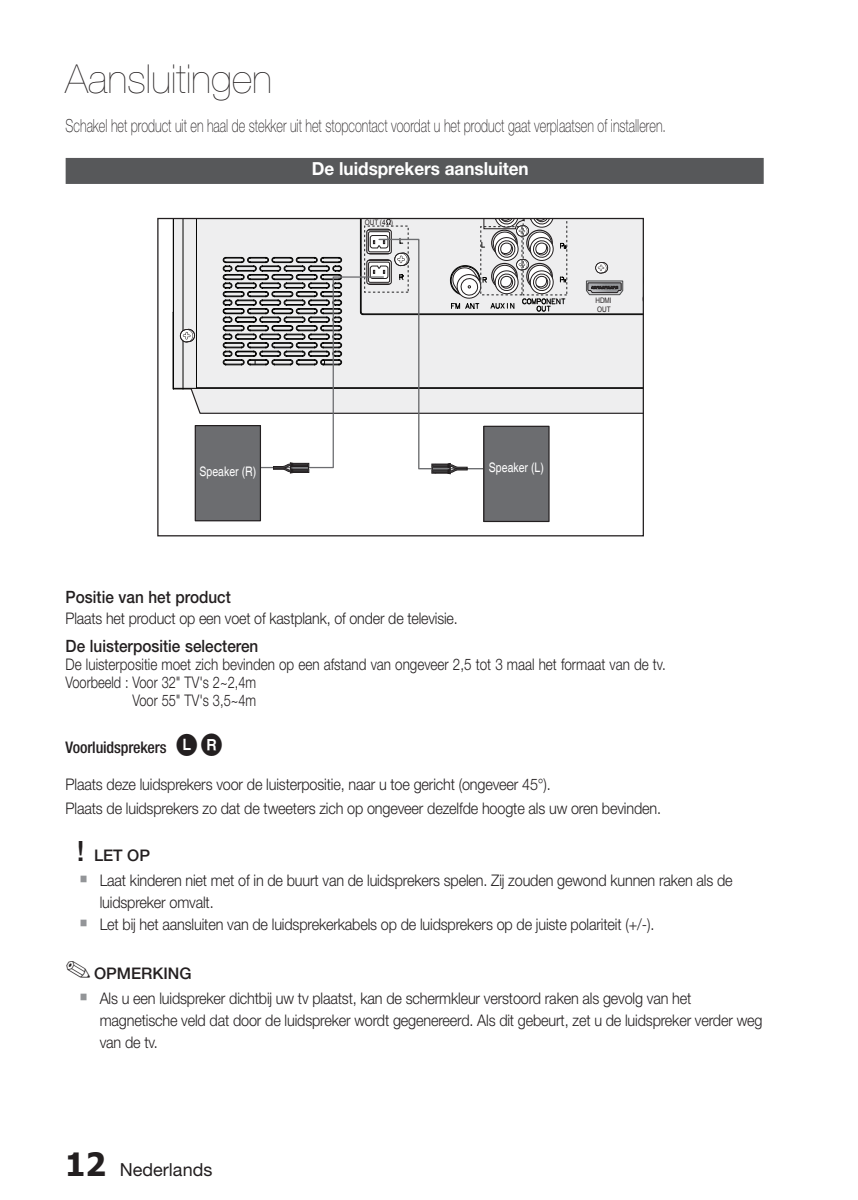
<style>
.page{position:relative;width:858px;height:1200px;background:#fff}
.page>*{position:absolute;margin:0;border:0;box-sizing:border-box;transform-origin:0 0}
._1_장제목{font:40px "Helvetica Neue Ultra Light si";color:#231f20}
._1_장제목_밑_본문{font:18px "Helvetica Neue Thin si";color:#231f20;scale:.7 1}
.Title_1_Line{font:18px "Helvetica Neue Bold si";color:#fff;scale:.95 1}
.t1{font:18px "Helvetica Neue Roman si";color:#231f20}
.t2{font:17px "Helvetica Neue Medium si";color:#231f20;scale:.9 1}
.참고-내용{font:16px/22px "Helvetica Neue Light si";letter-spacing:-.01em;color:#231f20;scale:.9 1}
.본문{font:16px "Helvetica Neue Light si";letter-spacing:-.01em;color:#231f20;scale:.9 1}
.참고-내용-2{font:16px "Helvetica Neue Light si";letter-spacing:-.01em;color:#231f20;scale:.84 1}
.본문-2{font:16px "Helvetica Neue Light si";letter-spacing:-.01em;color:#231f20;scale:.89 1}
.참고-내용-3{font:16px "Helvetica Neue Light si";letter-spacing:-.01em;color:#231f20;scale:.8 1}
.t3{font:16px "Helvetica Neue Medium Cond si";letter-spacing:-.01em;color:#231f20}
.Note_0{font:16px "Helvetica Neue Medium si";color:#231f20}
.CAUTION_0{font:16px "Helvetica Neue Medium si";color:#231f20}
.t4{font:13.2px "Helvetica";color:#fff;scale:.8 1}
.t5{font:7.6px/9px "Arial";color:#231f20;scale:.85 1}
.s1{font-family:"SI0000 Normal";font-size:24px}
.s2{font-size:28px}
.s3{font-family:"SI Icon HR755";font-size:20px;color:#939598}
.s4{font-family:"Tahoma";font-weight:700;font-size:32px}
</style>
<div class="page">
<div style="left:66px;top:158px;width:697px;height:26px;background:#57585a"></div>
<div style="left:195px;top:425px;width:65px;height:95px;background:#6c6d70"></div>
<div style="left:194px;top:425px;width:67px;height:96px;border:1px solid #231f20"></div>
<div style="left:483px;top:426px;width:65px;height:95px;background:#6c6d70"></div>
<div style="left:483px;top:425px;width:66px;height:97px;border:1px solid #231f20"></div>
<svg style="left:173px;top:220px;width:468px;height:254px"></svg>
<div style="left:157px;top:218px;width:486px;height:318px;border:1px solid #231f20"></div>
<p class="_1_장제목" style="left:65px;top:56px;width:208px">Aansluitingen</p>
<p class="_1_장제목_밑_본문" style="left:66px;top:116px;width:858px">Schakel het product uit en haal de stekker uit het stopcontact voordat u het product gaat verplaatsen of installeren.</p>
<p class="Title_1_Line" style="left:312px;top:158px;width:229px">De luidsprekers aansluiten</p>
<p class="t5" style="left:364px;top:218px;width:35px">OUT (4 )</p>
<p class="t5" style="left:595px;top:296px;width:21px">HDMI<br>OUT</p>
<p class="t4" style="left:199px;top:464px;width:72px">Speaker (R)</p>
<p class="t4" style="left:488px;top:460px;width:70px">Speaker (L)</p>
<p class="t2" style="left:66px;top:586px;width:185px">Positie van het product</p>
<p class="본문-2" style="left:66px;top:608px;width:442px">Plaats het product op een voet of kastplank, of onder de televisie.</p>
<p class="t2" style="left:66px;top:636px;width:215px">De luisterpositie selecteren</p>
<p class="참고-내용-2" style="left:66px;top:655px;width:715px">De luisterpositie moet zich bevinden op een afstand van ongeveer 2,5 tot 3 maal het formaat van de tv.</p>
<p class="참고-내용-3" style="left:66px;top:673px;width:240px">Voorbeeld : Voor 32" TV's 2~2,4m</p>
<p class="참고-내용-3" style="left:132px;top:691px;width:156px">Voor 55" TV's 3,5~4m</p>
<p class="t3" style="left:66px;top:738px;width:160px">Voorluidsprekers <span class="s1">ei</span></p>
<p class="본문" style="left:66px;top:774px;width:540px">Plaats deze luidsprekers voor de luisterpositie, naar u toe gericht (ongeveer 45°).</p>
<p class="본문" style="left:66px;top:798px;width:662px">Plaats de luidsprekers zo dat de tweeters zich op ongeveer dezelfde hoogte als uw oren bevinden.</p>
<p class="CAUTION_0" style="left:77px;top:845px;width:75px"><span class="s2">!</span> LET OP</p>
<p class="참고-내용" style="left:100px;top:868px;width:704px;text-indent:-20px"><span class="s3">`</span> Laat kinderen niet met of in de buurt van de luidsprekers spelen. Zij zouden gewond kunnen raken als de luidspreker omvalt.</p>
<p class="참고-내용" style="left:80px;top:912px;width:639px"><span class="s3">`</span> Let bij het aansluiten van de luidsprekerkabels op de luidsprekers op de juiste polariteit (+/-).</p>
<p class="Note_0" style="left:66px;top:964px;width:127px">✎ OPMERKING</p>
<p class="참고-내용" style="left:100px;top:987px;width:737px;text-indent:-20px"><span class="s3">`</span> Als u een luidspreker dichtbij uw tv plaatst, kan de schermkleur verstoord raken als gevolg van het magnetische veld dat door de luidspreker wordt gegenereerd. Als dit gebeurt, zet u de luidspreker verder weg van de tv.</p>
<p class="t1" style="left:65px;top:1159px;width:149px"><span class="s4">12</span> Nederlands</p>
</div>
